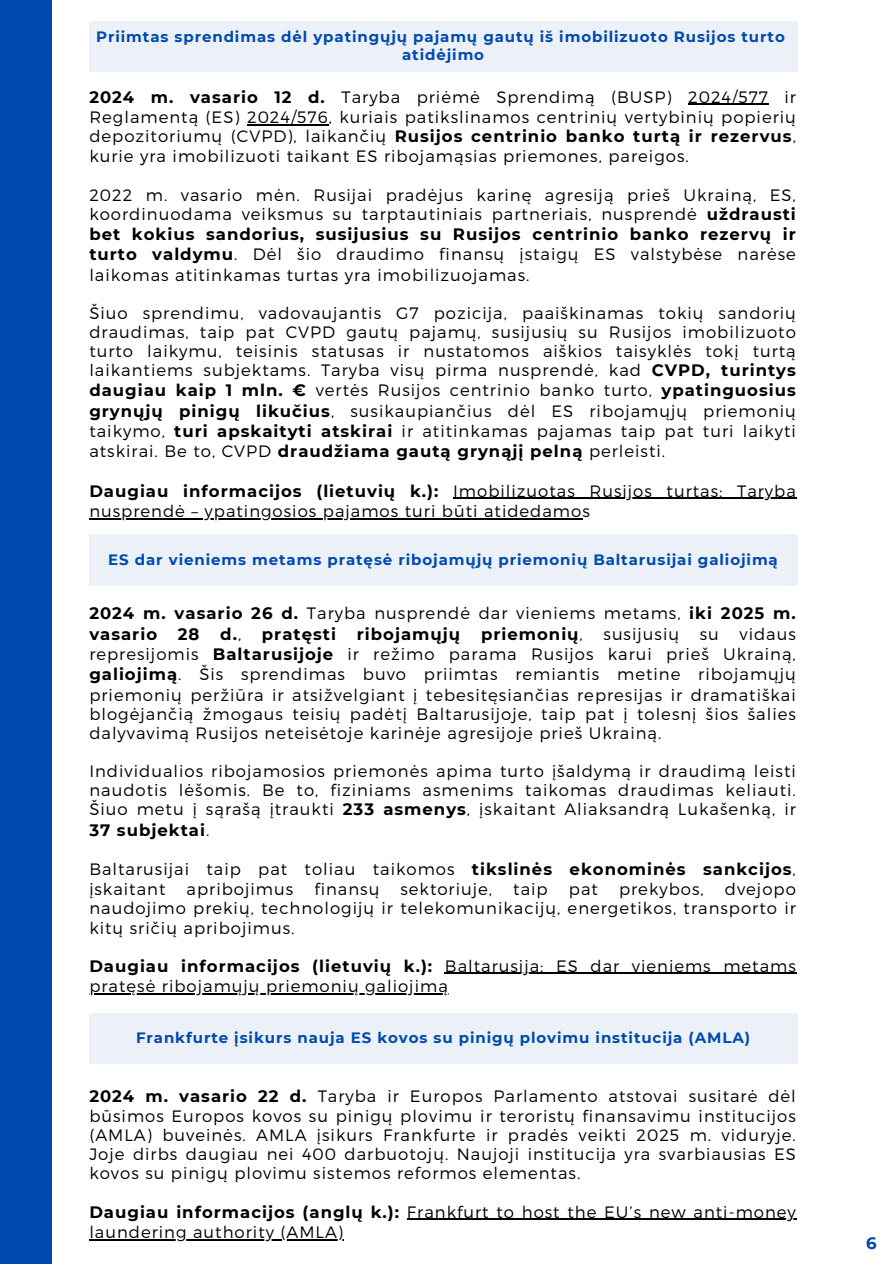
<style>
.page{position:relative;width:893px;height:1264px;background:#fff}
.page>*{position:absolute;margin:0;border:0;box-sizing:border-box;transform-origin:0 0}
.t1{font:300 16.5px/19.8px "Montserrat";letter-spacing:.06em;color:#000;text-align:justify}
.t2{font:700 16.5px/20.2px "Montserrat";letter-spacing:.06em;color:#000}
.t3{font:700 16.5px "Montserrat";color:#004aad}
.t4{font:700 15px/18px "Montserrat";letter-spacing:.06em;color:#004aad;text-align:center}
.s1{font-weight:700}
.s2{font-weight:300}
</style>
<div class="page">
<div style="left:0;top:0;width:52px;height:1263px;background:#004aad"></div>
<div style="left:89px;top:21px;width:708px;height:51px;background:#ecf1f8"></div>
<div style="left:89px;top:535px;width:708px;height:50px;background:#ecf1f8"></div>
<div style="left:89px;top:1013px;width:708px;height:50px;background:#ecf1f8"></div>
<hr style="left:407px;top:1218px;width:389px;height:1px;background:#000">
<hr style="left:89px;top:1238px;width:255px;height:2px;background:#000">
<hr style="left:688px;top:104px;width:80px;height:1px;background:#000">
<hr style="left:247px;top:124px;width:81px;height:1px;background:#000">
<hr style="left:453px;top:498px;width:343px;height:1px;background:#000">
<hr style="left:89px;top:518px;width:493px;height:1px;background:#000">
<hr style="left:445px;top:972px;width:351px;height:2px;background:#000">
<hr style="left:89px;top:993px;width:360px;height:1px;background:#000">
<p class="t4" style="left:96px;top:28px;width:690px">Priimtas sprendimas dėl ypatingųjų pajamų gautų iš imobilizuoto Rusijos turto atidėjimo</p>
<p class="t1" style="left:89px;top:86px;width:708px"><span class="s1">2024 m. vasario 12 d.</span> Taryba priėmė Sprendimą (BUSP) 2024/577 ir Reglamentą (ES) 2024/576, kuriais patikslinamos centrinių vertybinių popierių depozitoriumų (CVPD), laikančių <span class="s1">Rusijos centrinio banko turtą ir rezervus</span>, kurie yra imobilizuoti taikant ES ribojamąsias priemones, pareigos.</p>
<p class="t1" style="left:89px;top:184px;width:708px">2022 m. vasario mėn. Rusijai pradėjus karinę agresiją prieš Ukrainą, ES, koordinuodama veiksmus su tarptautiniais partneriais, nusprendė <span class="s1">uždrausti bet kokius sandorius, susijusius su Rusijos centrinio banko rezervų ir turto valdymu</span>. Dėl šio draudimo finansų įstaigų ES valstybėse narėse laikomas atitinkamas turtas yra imobilizuojamas.</p>
<p class="t1" style="left:89px;top:302px;width:708px">Šiuo sprendimu, vadovaujantis G7 pozicija, paaiškinamas tokių sandorių draudimas, taip pat CVPD gautų pajamų, susijusių su Rusijos imobilizuoto turto laikymu, teisinis statusas ir nustatomos aiškios taisyklės tokį turtą laikantiems subjektams. Taryba visų pirma nusprendė, kad <span class="s1">CVPD, turintys daugiau kaip 1 mln. €</span> vertės Rusijos centrinio banko turto, <span class="s1">ypatinguosius grynųjų pinigų likučius</span>, susikaupiančius dėl ES ribojamųjų priemonių taikymo, <span class="s1">turi apskaityti atskirai</span> ir atitinkamas pajamas taip pat turi laikyti atskirai. Be to, CVPD <span class="s1">draudžiama gautą grynąjį pelną</span> perleisti.</p>
<p class="t1" style="left:89px;top:480px;width:708px;line-height:20.2px"><span class="s1">Daugiau informacijos (lietuvių k.):</span> Imobilizuotas Rusijos turtas: Taryba nusprendė – ypatingosios pajamos turi būti atidedamos</p>
<p class="t4" style="left:108px;top:551px;width:671px">ES dar vieniems metams pratęsė ribojamųjų priemonių Baltarusijai galiojimą</p>
<p class="t2" style="left:89px;top:603px;width:708px">2024 m. vasario 26 d. <span class="s2">Taryba nusprendė dar vieniems metams,</span> iki 2025 m. vasario</p>
<p class="t1" style="left:89px;top:623px;width:708px;text-indent:391px"><span class="s1">priemonių</span>, susijusių su vidaus represijomis <span class="s1">Baltarusijoje</span> ir režimo parama Rusijos karui prieš Ukrainą, <span class="s1">galiojimą</span>. Šis sprendimas buvo priimtas remiantis metine ribojamųjų priemonių peržiūra ir atsižvelgiant į tebesitęsiančias represijas ir dramatiškai blogėjančią žmogaus teisių padėtį Baltarusijoje, taip pat į tolesnį šios šalies dalyvavimą Rusijos neteisėtoje karinėje agresijoje prieš Ukrainą.</p>
<p class="t1" style="left:89px;top:760px;width:708px">Individualios ribojamosios priemonės apima turto įšaldymą ir draudimą leisti naudotis lėšomis. Be to, fiziniams asmenims taikomas draudimas keliauti.<br>Šiuo metu į sąrašą įtraukti <span class="s1">233 asmenys</span>, įskaitant Aliaksandrą Lukašenką, ir <span class="s1">37 subjektai</span>.</p>
<p class="t1" style="left:89px;top:858px;width:708px;line-height:20.2px">Baltarusijai taip pat toliau taikomos <span class="s1">tikslinės ekonominės sankcijos</span>, įskaitant</p>
<p class="t2" style="left:178px;top:623px;width:23px">28</p>
<p class="t2" style="left:220px;top:623px;width:22px">d.<span class="s2">,</span></p>
<p class="t2" style="left:262px;top:623px;width:76px">pratęsti</p>
<p class="t2" style="left:357px;top:623px;width:105px">ribojamųjų</p>
<p class="t1" style="left:186px;top:878px;width:108px">apribojimus</p>
<p class="t1" style="left:314px;top:878px;width:66px">finansų</p>
<p class="t1" style="left:400px;top:878px;width:93px">sektoriuje,</p>
<p class="t1" style="left:513px;top:878px;width:36px">taip</p>
<p class="t1" style="left:569px;top:878px;width:31px">pat</p>
<p class="t1" style="left:619px;top:878px;width:86px">prekybos,</p>
<p class="t1" style="left:89px;top:878px;width:708px;line-height:19.2px;text-indent:635px">dvejopo naudojimo prekių, technologijų ir telekomunikacijų, energetikos, transporto ir kitų sričių apribojimus.</p>
<p class="t1" style="left:89px;top:954px;width:708px;line-height:20.2px"><span class="s1">Daugiau informacijos (lietuvių k.):</span> Baltarusija: ES dar vieniems metams pratęsė ribojamųjų priemonių galiojimą</p>
<p class="t4" style="left:136px;top:1029px;width:615px">Frankfurte įsikurs nauja ES kovos su pinigų plovimu institucija (AMLA)</p>
<p class="t1" style="left:89px;top:1085px;width:708px;line-height:19.4px"><span class="s1">2024 m. vasario 22 d.</span> Taryba ir Europos Parlamento atstovai susitarė dėl būsimos Europos kovos su pinigų plovimu ir teroristų finansavimu institucijos (AMLA) buveinės. AMLA įsikurs Frankfurte ir pradės veikti 2025 m. viduryje.<br>Joje dirbs daugiau nei 400 darbuotojų. Naujoji institucija yra svarbiausias ES kovos su pinigų plovimu sistemos reformos elementas.</p>
<p class="t1" style="left:89px;top:1200px;width:708px;line-height:20.2px"><span class="s1">Daugiau informacijos (anglų k.):</span> Frankfurt to host the EU’s new anti-money laundering authority (AMLA)</p>
<p class="t3" style="left:866px;top:1233px;width:12px">6</p>
</div>
